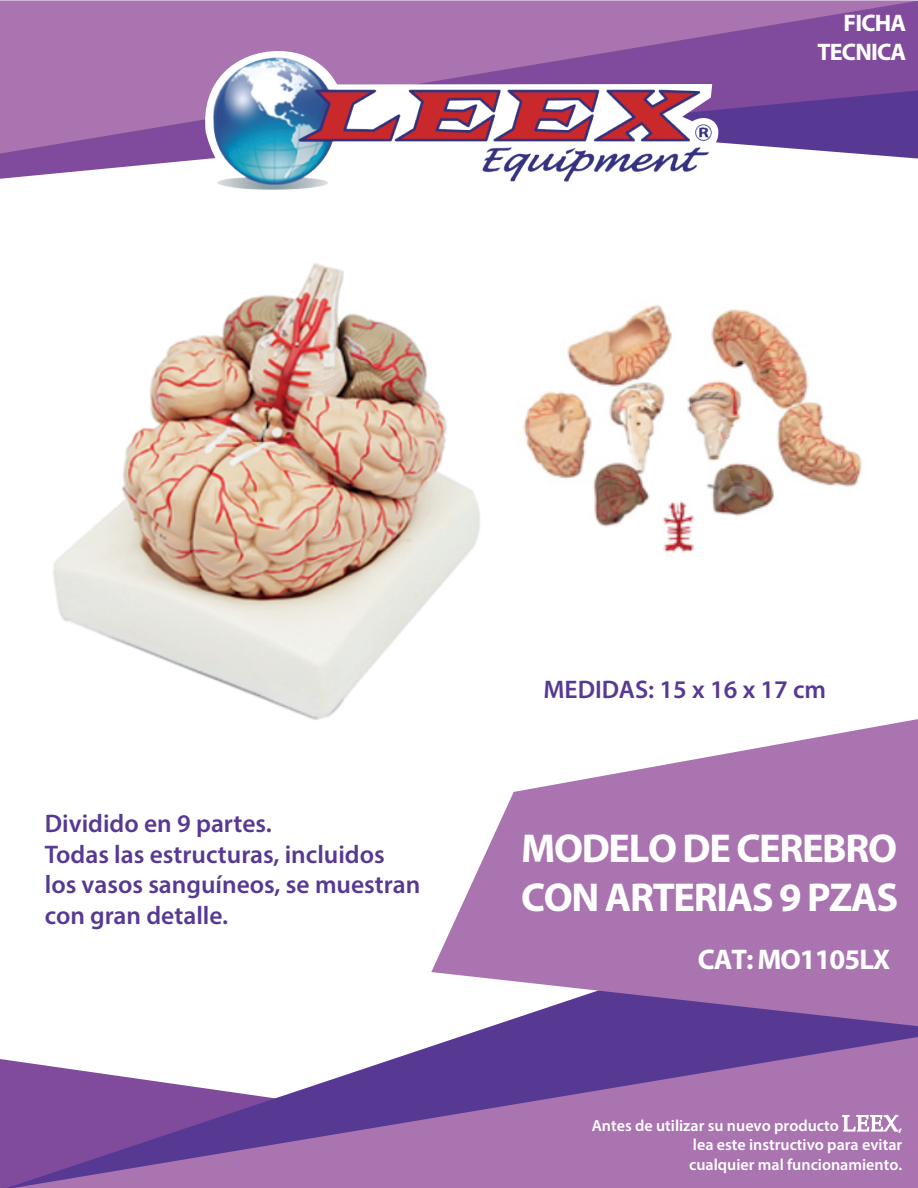
<style>
.page{position:relative;width:918px;height:1188px;background:#fff}
.page>*{position:absolute;margin:0;border:0;box-sizing:border-box;transform-origin:0 0}
.t1{font:700 40.5px/48.6px "Myriad Pro";letter-spacing:-.035em;color:#fff}
.t2{font:700 28.5px "Myriad Pro";letter-spacing:-.035em;color:#fff}
.t3{font:600 25.5px/30.6px "Myriad Pro";color:#573993}
.t4{font:700 24px/28.8px "Myriad Pro";letter-spacing:-.035em;color:#fff;text-align:right}
.t5{font:600 16.05px/19.4px "Myriad Pro";color:#fff;text-align:justify}
.s1{font-family:"Palatino Linotype";font-weight:400;font-size:22.5px}
</style>
<div class="page">
<svg style="left:0;top:154px;width:918px;height:25px"></svg>
<svg style="left:0;top:1px;width:918px;height:153px;fill:#aa74b1"></svg>
<svg style="left:7px;top:1026px;width:911px;height:162px"></svg>
<svg style="left:13px;top:1037px;width:905px;height:151px;fill:#aa74b1"></svg>
<svg style="left:431px;top:719px;width:487px;height:307px;fill:#aa74b1"></svg>
<svg style="left:841px;top:1105px;width:58px;height:53px"></svg>
<svg style="left:190px;top:51px;width:536px;height:128px"></svg>
<img style="left:205px;top:46px;width:513px;height:144px">
<img style="left:53px;top:263px;width:444px;height:469px">
<img style="left:523px;top:304px;width:339px;height:249px">
<p class="t4" style="left:818px;top:8px;width:90px">FICHA<br>TECNICA</p>
<p class="t3" style="left:45px;top:807px;width:377px">Dividido en 9 partes.<br>Todas las estructuras, incluidos los vasos sanguíneos, se muestran con gran detalle.</p>
<p class="t3" style="left:543px;top:673px;width:284px">MEDIDAS: 15 x 16 x 17 cm</p>
<h1 class="t1" style="left:521px;top:823px;width:379px">MODELO DE CEREBRO<br>CON ARTERIAS 9 PZAS</h1>
<p class="t2" style="left:698px;top:941px;width:194px">CAT: MO1105LX</p>
<p class="t5" style="left:689px;top:1116px;width:215px;text-indent:-97px">Antes de utilizar su nuevo producto <span class="s1">LEEX</span>, lea este instructivo para evitar cualquier mal funcionamiento.</p>
</div>
